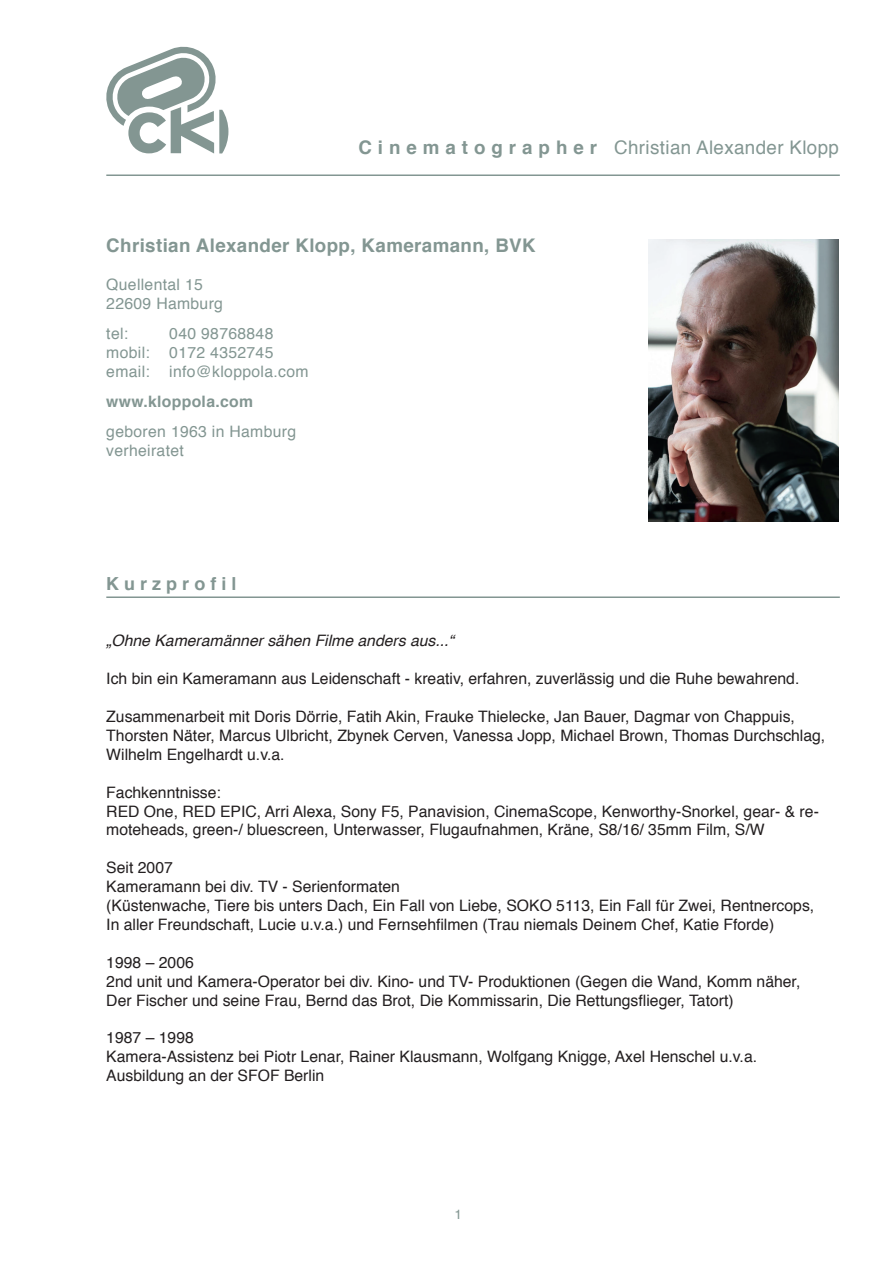
<style>
.page{position:relative;width:893px;height:1263px;background:#fff}
.page>*{position:absolute;margin:0;border:0;box-sizing:border-box;transform-origin:0 0}
.t1{font:18.75px "Helvetica";letter-spacing:.02em;color:#839692}
.t2{font:700 18.75px "Helvetica";letter-spacing:.02em;color:#839692}
.t3{font:700 18px "Helvetica";color:#839692}
.t4{font:15.75px/18.9px "Helvetica";color:#231f20}
.t5{font:15.75px/18.9px "Helvetica";letter-spacing:.02em;color:#839692}
.t6{font:italic 15.75px "Helvetica";color:#231f20}
.t7{font:700 15.75px "Helvetica";letter-spacing:.02em;color:#839692}
.t8{font:13.5px "Helvetica";color:#839692}
.s1{font-weight:700}
</style>
<div class="page">
<hr style="left:106px;top:596px;width:734px;height:2px;background:#839692">
<svg style="left:106px;top:46px;width:122px;height:108px"></svg>
<hr style="left:106px;top:174px;width:734px;height:2px;background:#839692">
<img style="left:648px;top:239px;width:191px;height:283px">
<p class="t1" style="left:358px;top:133px;width:482px"><span class="s1">C i n e m a t o g r a p h e r</span> Christian Alexander Klopp</p>
<p class="t2" style="left:106px;top:230px;width:431px">Christian Alexander Klopp, Kameramann, BVK</p>
<p class="t5" style="left:106px;top:275px;width:118px">Quellental 15<br>22609 Hamburg</p>
<p class="t5" style="left:106px;top:324px;width:23px">tel:</p>
<p class="t5" style="left:106px;top:324px;width:204px;text-indent:63px">040 98768848 mobil: 0172 4352745 email: info@kloppola.com</p>
<p class="t7" style="left:106px;top:388px;width:148px">www.kloppola.com</p>
<p class="t5" style="left:106px;top:422px;width:191px">geboren 1963 in Hamburg verheiratet</p>
<p class="t3" style="left:106px;top:569px;width:132px">K u r z p r o f i l</p>
<p class="t6" style="left:106px;top:628px;width:349px">„Ohne Kameramänner sähen Filme anders aus...“</p>
<p class="t4" style="left:106px;top:670px;width:695px">Ich bin ein Kameramann aus Leidenschaft - kreativ, erfahren, zuverlässig und die Ruhe bewahrend.</p>
<p class="t4" style="left:106px;top:707px;width:720px">Zusammenarbeit mit Doris Dörrie, Fatih Akin, Frauke Thielecke, Jan Bauer, Dagmar von Chappuis,<br>Thorsten Näter, Marcus Ulbricht, Zbynek Cerven, Vanessa Jopp, Michael Brown, Thomas Durchschlag,<br>Wilhelm Engelhardt u.v.a.</p>
<p class="t4" style="left:106px;top:783px;width:714px">Fachkenntnisse:<br>RED One, RED EPIC, Arri Alexa, Sony F5, Panavision, CinemaScope, Kenworthy-Snorkel, gear- &amp; re&shy;moteheads, green-/ bluescreen, Unterwasser, Flugaufnahmen, Kräne, S8/16/ 35mm Film, S/W</p>
<p class="t4" style="left:106px;top:859px;width:709px">Seit 2007<br>Kameramann bei div. TV - Serienformaten<br>(Küstenwache, Tiere bis unters Dach, Ein Fall von Liebe, SOKO 5113, Ein Fall für Zwei, Rentnercops, In aller Freundschaft, Lucie u.v.a.) und Fernsehfilmen (Trau niemals Deinem Chef, Katie Fforde)</p>
<p class="t4" style="left:106px;top:953px;width:696px">1998 – 2006<br>2nd unit und Kamera-Operator bei div. Kino- und TV- Produktionen (Gegen die Wand, Komm näher,<br>Der Fischer und seine Frau, Bernd das Brot, Die Kommissarin, Die Rettungsflieger, Tatort)</p>
<p class="t4" style="left:106px;top:1029px;width:652px">1987 – 1998<br>Kamera-Assistenz bei Piotr Lenar, Rainer Klausmann, Wolfgang Knigge, Axel Henschel u.v.a.<br>Ausbildung an der SFOF Berlin</p>
<p class="t8" style="left:454px;top:1204px;width:9px">1</p>
</div>
